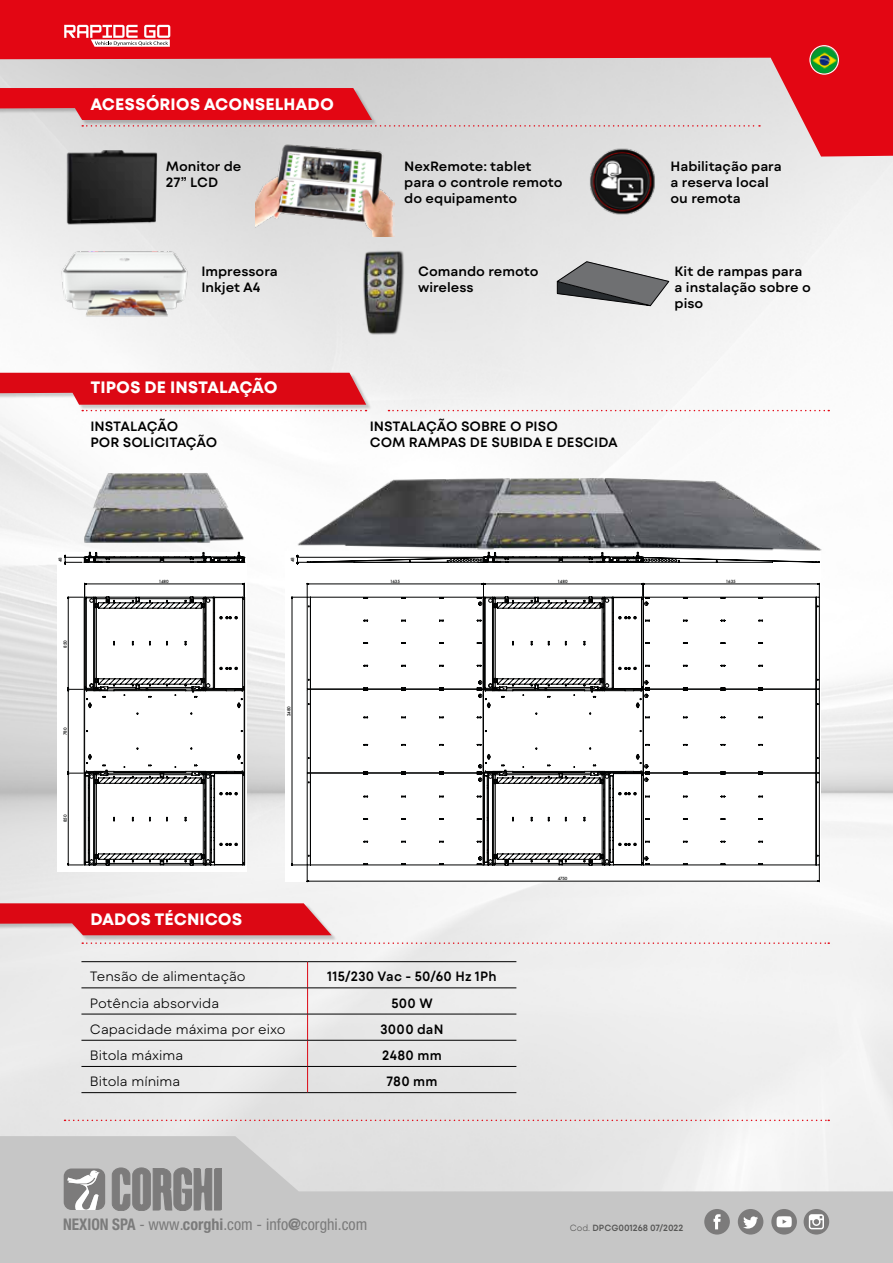
<style>
.page{position:relative;width:893px;height:1263px;background:#fff}
.page>*{position:absolute;margin:0;border:0;box-sizing:border-box;transform-origin:0 0}
.t1{font:700 16.5px "Mont Blanc";color:#fff}
.t2{font:condensed 16.05px "Helvetica Neue LT Std";color:#7b7b7b;scale:.95 1}
.t3{font:600 13.5px/16.2px "Mont Blanc";color:#000}
.t4{font:300 13.5px "Mont Blanc";color:#000}
.t5{font:600 13.5px "Mont Blanc";color:#000;scale:.95 1}
.t6{font:600 13.5px "Mont Blanc";letter-spacing:.02em;color:#000;scale:.95 1}
.t7{font:600 9px "Mont Blanc";letter-spacing:-.005em;color:#575756;scale:.96 1}
.t8{font:500 4.2px "Futura";letter-spacing:-.005em;color:#010202}
.s1{font-weight:700}
.s2{font-weight:300}
</style>
<div class="page">
<img style="left:0;top:157px;width:893px;height:979px">
<svg style="left:0;top:1136px;width:893px;height:127px;background:#d0d0d0"></svg>
<div style="left:0;top:904px;width:337px;height:37px;background:#000;opacity:.2"></div>
<svg style="left:0;top:903px;width:332px;height:32px;background:#dc2530"></svg>
<svg style="left:0;top:373px;width:366px;height:38px;background:#de3d46"></svg>
<svg style="left:388px;top:410px;width:441px;height:1px"></svg>
<svg style="left:82px;top:942px;width:747px;height:2px"></svg>
<svg style="left:0;top:0;width:893px;height:157px;background:#dd696f"></svg>
<img style="left:288px;top:467px;width:541px;height:90px">
<img style="left:82px;top:461px;width:176px;height:96px">
<svg style="left:63px;top:23px;width:109px;height:25px"></svg>
<svg style="left:64px;top:25px;width:106px;height:22px"></svg>
<svg style="left:65px;top:1119px;width:764px;height:2px;background:#e5bec0"></svg>
<img style="left:256px;top:142px;width:138px;height:95px">
<img style="left:55px;top:137px;width:114px;height:94px">
<img style="left:359px;top:248px;width:47px;height:88px">
<svg style="left:557px;top:261px;width:112px;height:45px;background:#8f9091"></svg>
<svg style="left:307px;top:552px;width:513px;height:11px"></svg>
<svg style="left:291px;top:555px;width:528px;height:41px"></svg>
<svg style="left:291px;top:596px;width:529px;height:286px"></svg>
<div style="left:57px;top:552px;width:189px;height:320px;background:#fff"></div>
<svg style="left:64px;top:552px;width:181px;height:13px"></svg>
<svg style="left:68px;top:583px;width:177px;height:283px"></svg>
<div style="left:704px;top:1209px;width:26px;height:25px;background:#7c7b7b;border-radius:50%"></div>
<svg style="left:713px;top:1214px;width:8px;height:15px"></svg>
<div style="left:771px;top:1209px;width:26px;height:25px;background:#7c7b7b;border-radius:50%"></div>
<svg style="left:777px;top:1216px;width:15px;height:11px"></svg>
<div style="left:804px;top:1209px;width:25px;height:25px;background:#7c7b7b;border-radius:50%"></div>
<svg style="left:809px;top:1214px;width:15px;height:15px"></svg>
<div style="left:738px;top:1209px;width:25px;height:25px;background:#7c7b7b;border-radius:50%"></div>
<svg style="left:743px;top:1216px;width:15px;height:12px"></svg>
<svg style="left:112px;top:1168px;width:110px;height:43px;background:#8d8d8d"></svg>
<svg style="left:64px;top:1168px;width:41px;height:42px"></svg>
<img style="left:52px;top:231px;width:145px;height:106px">
<img style="left:585px;top:144px;width:74px;height:73px">
<svg style="left:307px;top:962px;width:1px;height:130px"></svg>
<hr style="left:81px;top:987px;width:227px;height:1px;background:#000">
<hr style="left:308px;top:987px;width:208px;height:1px;background:#000">
<hr style="left:81px;top:1014px;width:227px;height:1px;background:#000">
<hr style="left:308px;top:1014px;width:208px;height:1px;background:#000">
<hr style="left:81px;top:1040px;width:227px;height:1px;background:#000">
<hr style="left:308px;top:1040px;width:208px;height:1px;background:#000">
<hr style="left:81px;top:1066px;width:227px;height:1px;background:#000">
<hr style="left:308px;top:1066px;width:208px;height:1px;background:#000">
<hr style="left:81px;top:961px;width:227px;height:1px;background:#000">
<hr style="left:308px;top:961px;width:208px;height:1px;background:#000">
<hr style="left:81px;top:1092px;width:227px;height:1px;background:#000">
<hr style="left:308px;top:1092px;width:208px;height:1px;background:#000">
<img style="left:810px;top:46px;width:28px;height:28px;border-radius:14px">
<div style="left:809px;top:45px;width:30px;height:30px;border:1px solid #fff;border-radius:50%"></div>
<p class="t1" style="left:90px;top:93px;width:245px">ACESSÓRIOS ACONSELHADO</p>
<p class="t3" style="left:166px;top:158px;width:77px">Monitor de<br>27” LCD</p>
<p class="t3" style="left:404px;top:158px;width:160px">NexRemote: tablet para o controle remoto do equipamento</p>
<p class="t3" style="left:670px;top:158px;width:113px">Habilitação para a reserva local ou remota</p>
<p class="t3" style="left:201px;top:263px;width:78px">Impressora<br>Inkjet A4</p>
<p class="t3" style="left:418px;top:263px;width:122px">Comando remoto wireless</p>
<p class="t3" style="left:675px;top:263px;width:138px">Kit de rampas para a instalação sobre o piso</p>
<p class="t1" style="left:90px;top:377px;width:189px">TIPOS DE INSTALAÇÃO</p>
<p class="t3" style="left:90px;top:418px;width:129px">INSTALAÇÃO<br>POR SOLICITAÇÃO</p>
<p class="t3" style="left:370px;top:418px;width:250px">INSTALAÇÃO SOBRE O PISO<br>COM RAMPAS DE SUBIDA E DESCIDA</p>
<p class="t8" style="left:57px;top:562px;width:6px;rotate:-90deg">48</p>
<p class="t8" style="left:62px;top:648px;width:9px;rotate:-90deg">850</p>
<p class="t8" style="left:62px;top:735px;width:9px;rotate:-90deg">780</p>
<p class="t8" style="left:290px;top:562px;width:6px;rotate:-90deg">48</p>
<p class="t8" style="left:159px;top:578px;width:12px">1480</p>
<p class="t8" style="left:726px;top:578px;width:11px">1635</p>
<p class="t8" style="left:558px;top:578px;width:12px">1480</p>
<p class="t8" style="left:390px;top:578px;width:11px">1635</p>
<p class="t8" style="left:286px;top:716px;width:12px;rotate:-90deg">2480</p>
<p class="t8" style="left:62px;top:822px;width:9px;rotate:-90deg">850</p>
<p class="t1" style="left:90px;top:908px;width:154px">DADOS TÉCNICOS</p>
<p class="t4" style="left:90px;top:968px;width:157px">Tensão de alimentação</p>
<p class="t6" style="left:327px;top:968px;width:180px">115/230 Vac - 50/60 Hz 1Ph</p>
<p class="t4" style="left:90px;top:994px;width:131px">Potência absorvida</p>
<p class="t5" style="left:391px;top:994px;width:45px">500 W</p>
<p class="t4" style="left:90px;top:1020px;width:197px">Capacidade máxima por eixo</p>
<p class="t5" style="left:380px;top:1020px;width:68px">3000 daN</p>
<p class="t4" style="left:90px;top:1047px;width:95px">Bitola máxima</p>
<p class="t5" style="left:382px;top:1047px;width:64px">2480 mm</p>
<p class="t4" style="left:90px;top:1073px;width:92px">Bitola mínima</p>
<p class="t5" style="left:386px;top:1073px;width:55px">780 mm</p>
<p class="t8" style="left:558px;top:875px;width:11px">4750</p>
<p class="t2" style="left:63px;top:1214px;width:322px"><span class="s1">NEXION SPA</span> - www.<span class="s1">corghi</span>.com - info<span class="s1">@</span>corghi.com</p>
<p class="t7" style="left:570px;top:1222px;width:120px"><span class="s2">Cod.</span> DPCG001268 07/2022</p>
</div>
